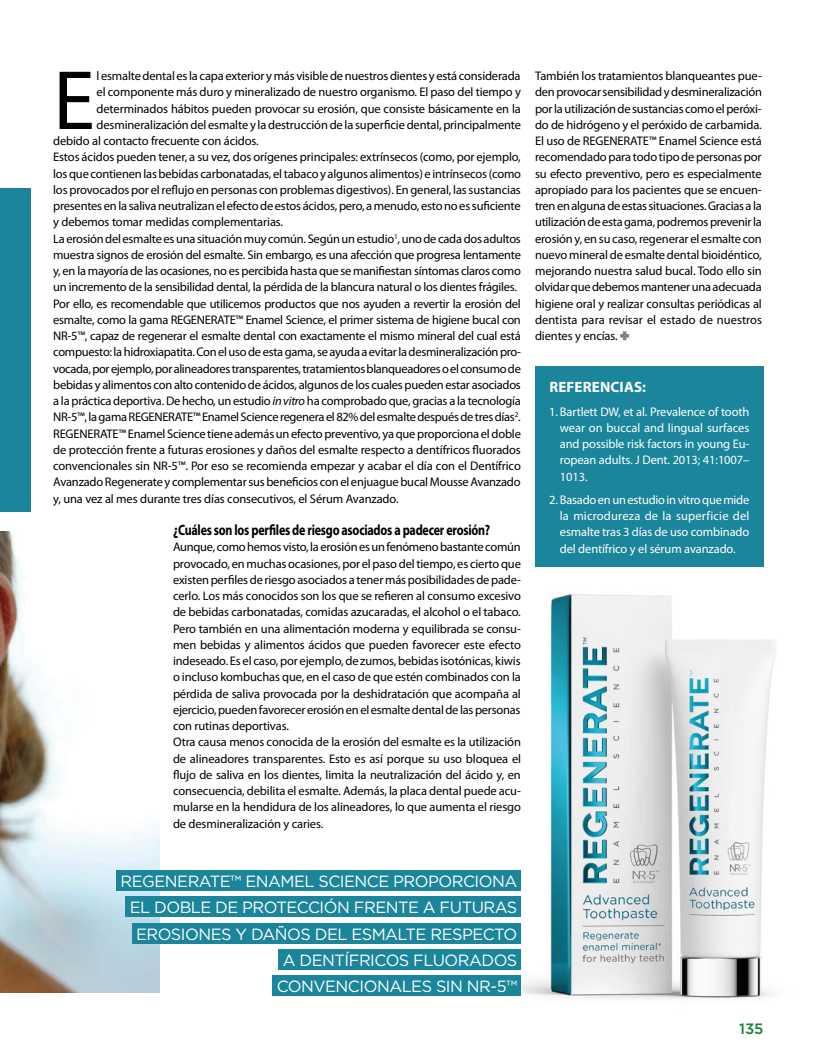
<style>
.page{position:relative;width:815px;height:1063px;background:#fff}
.page>*{position:absolute;margin:0;border:0;box-sizing:border-box;transform-origin:0 0}
.t1{font:84.88px "Myriad Pro";color:#000}
.t2{font:16.25px/26.2px "Gotham";letter-spacing:-.03em;color:#fff;text-align:right}
.t3{font:700 15px "Myriad Pro";letter-spacing:-.02em;color:#000;scale:.8 1}
.t4{font:700 15px "Myriad Pro";letter-spacing:.01em;color:#fff}
.t5{font:500 15px "Gotham";color:#178236}
.t6{font:12.5px/16.2px "Myriad Pro";letter-spacing:-.015em;color:#000}
.t7{font:12.5px/16.2px "Myriad Pro";letter-spacing:-.01em;color:#fff;text-align:justify}
.s1{font-style:italic}
</style>
<div class="page">
<img style="left:432px;top:593px;width:344px;height:406px">
<div style="left:0;top:189px;width:30px;height:323px;background:#1b869b"></div>
<div style="left:535px;top:367px;width:229px;height:200px;background:#1b869b"></div>
<svg style="left:620px;top:331px;width:9px;height:9px"></svg>
<img style="left:0;top:531px;width:159px;height:461px">
<div style="left:117px;top:871px;width:404px;height:20px;background:#1b869b"></div>
<div style="left:126px;top:897px;width:395px;height:20px;background:#1b869b"></div>
<div style="left:132px;top:923px;width:389px;height:20px;background:#1b869b"></div>
<div style="left:279px;top:949px;width:242px;height:20px;background:#1b869b"></div>
<div style="left:273px;top:976px;width:248px;height:20px;background:#1b869b"></div>
<h1 class="t1" style="left:53px;top:48px;width:43px">E</h1>
<p class="t6" style="left:97px;top:68px;width:426px">l esmalte dental es la capa exterior y más visible de nuestros dientes y está considerada</p>
<p class="t6" style="left:97px;top:84px;width:426px">el componente más duro y mineralizado de nuestro organismo. El paso del tiempo y</p>
<p class="t6" style="left:97px;top:100px;width:426px">determinados hábitos pueden provocar su erosión, que consiste básicamente en la</p>
<p class="t6" style="left:97px;top:116px;width:426px">desmineralización del esmalte y la destrucción de la superficie dental, principalmente</p>
<p class="t6" style="left:53px;top:133px;width:207px">debido al contacto frecuente con ácidos.</p>
<p class="t6" style="left:53px;top:149px;width:469px">Estos ácidos pueden tener, a su vez, dos orígenes principales: extrínsecos (como, por ejemplo,</p>
<p class="t6" style="left:53px;top:165px;width:469px">los que contienen las bebidas carbonatadas, el tabaco y algunos alimentos) e intrínsecos (como</p>
<p class="t6" style="left:53px;top:181px;width:469px">los provocados por el reflujo en personas con problemas digestivos). En general, las sustancias</p>
<p class="t6" style="left:53px;top:198px;width:469px">presentes en la saliva neutralizan el efecto de estos ácidos, pero, a menudo, esto no es suficiente</p>
<p class="t6" style="left:53px;top:214px;width:232px">y debemos tomar medidas complementarias.</p>
<p class="t6" style="left:53px;top:230px;width:469px">La erosión del esmalte es una situación muy común. Según un estudio<sup>1</sup>, uno de cada dos adultos</p>
<p class="t6" style="left:53px;top:246px;width:469px">muestra signos de erosión del esmalte. Sin embargo, es una afección que progresa lentamente</p>
<p class="t6" style="left:53px;top:263px;width:469px">y, en la mayoría de las ocasiones, no es percibida hasta que se manifiestan síntomas claros como</p>
<p class="t6" style="left:53px;top:279px;width:465px">un incremento de la sensibilidad dental, la pérdida de la blancura natural o los dientes frágiles.</p>
<p class="t6" style="left:53px;top:295px;width:469px">Por ello, es recomendable que utilicemos productos que nos ayuden a revertir la erosión del</p>
<p class="t6" style="left:53px;top:311px;width:469px">esmalte, como la gama REGENERATE™ Enamel Science, el primer sistema de higiene bucal con</p>
<p class="t6" style="left:53px;top:328px;width:469px">NR-5™, capaz de regenerar el esmalte dental con exactamente el mismo mineral del cual está</p>
<p class="t6" style="left:53px;top:344px;width:469px">compuesto: la hidroxiapatita. Con el uso de esta gama, se ayuda a evitar la desmineralización pro-</p>
<p class="t6" style="left:53px;top:360px;width:469px">vocada, por ejemplo, por alineadores transparentes, tratamientos blanqueadores o el consumo de</p>
<p class="t6" style="left:53px;top:376px;width:469px">bebidas y alimentos con alto contenido de ácidos, algunos de los cuales pueden estar asociados</p>
<p class="t6" style="left:53px;top:393px;width:469px">a la práctica deportiva. De hecho, un estudio <span class="s1">in vitro</span> ha comprobado que, gracias a la tecnología</p>
<p class="t6" style="left:53px;top:409px;width:469px">NR-5™, la gama REGENERATE™ Enamel Science regenera el 82% del esmalte después de tres días<sup>2</sup>.</p>
<p class="t6" style="left:53px;top:425px;width:469px">REGENERATE™ Enamel Science tiene además un efecto preventivo, ya que proporciona el doble</p>
<p class="t6" style="left:53px;top:441px;width:469px">de protección frente a futuras erosiones y daños del esmalte respecto a dentífricos fluorados</p>
<p class="t6" style="left:53px;top:458px;width:469px">convencionales sin NR-5™. Por eso se recomienda empezar y acabar el día con el Dentífrico</p>
<p class="t6" style="left:53px;top:474px;width:469px">Avanzado Regenerate y complementar sus beneficios con el enjuague bucal Mousse Avanzado</p>
<p class="t6" style="left:53px;top:490px;width:347px">y, una vez al mes durante tres días consecutivos, el Sérum Avanzado.</p>
<p class="t3" style="left:173px;top:520px;width:398px">¿Cuáles son los perfiles de riesgo asociados a padecer erosión?</p>
<p class="t6" style="left:173px;top:539px;width:350px">Aunque, como hemos visto, la erosión es un fenómeno bastante común provocado, en muchas ocasiones, por el paso del tiempo, es cierto que existen perfiles de riesgo asociados a tener más posibilidades de pade&shy;cerlo. Los más conocidos son los que se refieren al consumo excesivo de bebidas carbonatadas, comidas azucaradas, el alcohol o el tabaco.<br>Pero también en una alimentación moderna y equilibrada se consu&shy;men bebidas y alimentos ácidos que pueden favorecer este efecto indeseado. Es el caso, por ejemplo, de zumos, bebidas isotónicas, kiwis o incluso kombuchas que, en el caso de que estén combinados con la pérdida de saliva provocada por la deshidratación que acompaña al ejercicio, pueden favorecer erosión en el esmalte dental de las personas con rutinas deportivas.<br>Otra causa menos conocida de la erosión del esmalte es la utilización de alineadores transparentes. Esto es así porque su uso bloquea el flujo de saliva en los dientes, limita la neutralización del ácido y, en consecuencia, debilita el esmalte. Además, la placa dental puede acu&shy;mularse en la hendidura de los alineadores, lo que aumenta el riesgo de desmineralización y caries.</p>
<p class="t6" style="left:535px;top:68px;width:228px;text-align:justify">También los tratamientos blanqueantes pue&shy;den provocar sensibilidad y desmineralización por la utilización de sustancias como el peróxi&shy;do de hidrógeno y el peróxido de carbamida.<br>El uso de REGENERATE™ Enamel Science está recomendado para todo tipo de personas por su efecto preventivo, pero es especialmente apropiado para los pacientes que se encuen&shy;tren en alguna de estas situaciones. Gracias a la utilización de esta gama, podremos prevenir la erosión y, en su caso, regenerar el esmalte con nuevo mineral de esmalte dental bioidéntico, mejorando nuestra salud bucal. Todo ello sin olvidar que debemos mantener una adecuada higiene oral y realizar consultas periódicas al dentista para revisar el estado de nuestros dientes y encías.</p>
<p class="t4" style="left:549px;top:377px;width:98px">REFERENCIAS:</p>
<p class="t7" style="left:560px;top:403px;width:191px;text-indent:-11px">1. Bartlett DW, et al. Prevalence of tooth wear on buccal and lingual surfaces and possible risk factors in young Eu&shy;ropean adults. J Dent. 2013; 41:1007– 1013.</p>
<p class="t7" style="left:560px;top:491px;width:191px;text-indent:-11px">2. Basado en un estudio in vitro que mide la microdureza de la superficie del esmalte tras 3 días de uso combinado del dentífrico y el sérum avanzado.</p>
<h2 class="t2" style="left:121px;top:868px;width:398px">REGENERATE™ ENAMEL SCIENCE PROPORCIONA EL DOBLE DE PROTECCIÓN FRENTE A FUTURAS EROSIONES Y DAÑOS DEL ESMALTE RESPECTO A DENTÍFRICOS FLUORADOS<br>CONVENCIONALES SIN NR-5™</h2>
<p class="t5" style="left:739px;top:1018px;width:26px">135</p>
</div>
